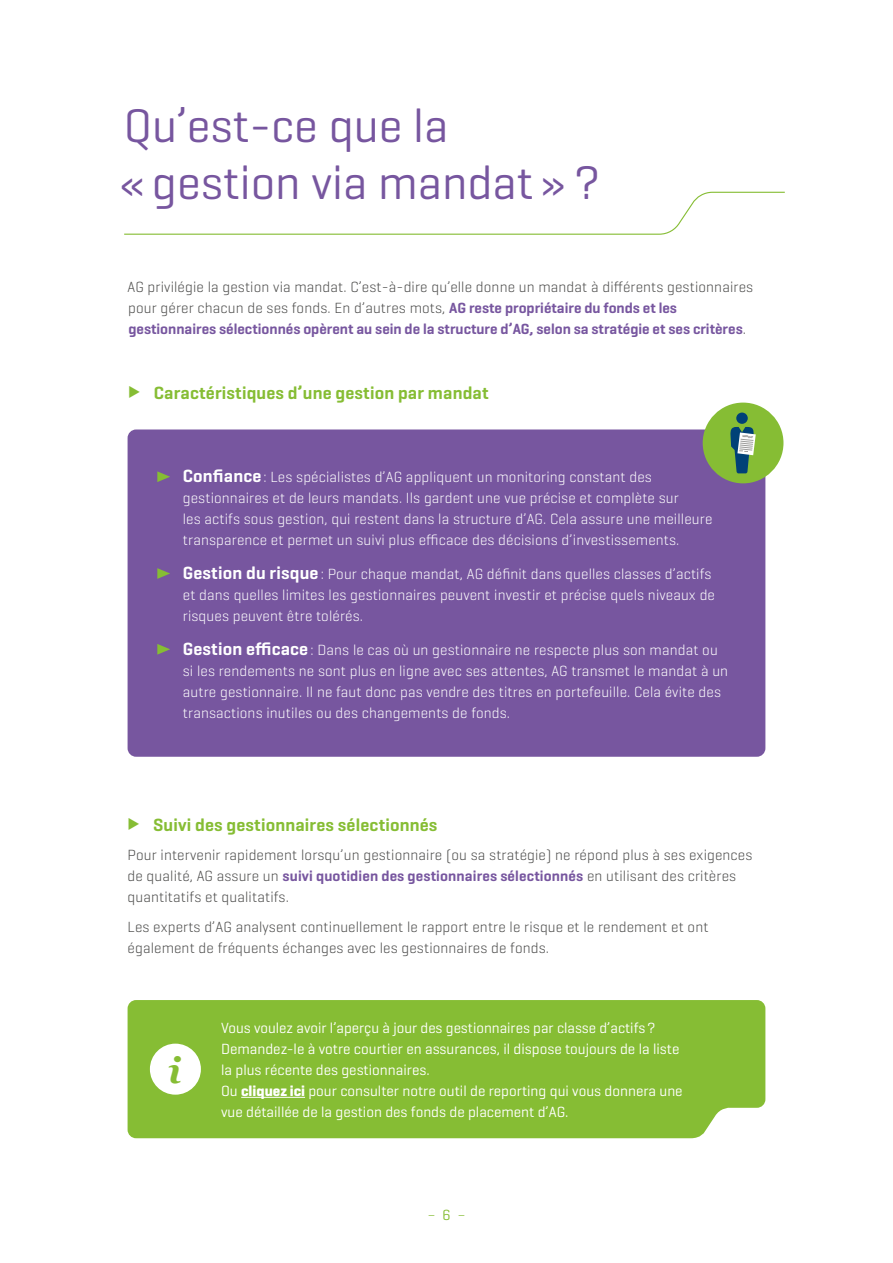
<style>
.page{position:relative;width:893px;height:1263px;background:#fff}
.page>*{position:absolute;margin:0;border:0;box-sizing:border-box;transform-origin:0 0}
.t1{font:48px/57px "Geogrotesque";color:#77569f}
.t2{font:italic 700 36px "Georgia";color:#86bd34}
.t3{font:600 18px "Geogrotesque";letter-spacing:.01em;color:#86bd34}
.t4{font:300 15px/21px "Geogrotesque";letter-spacing:.01em;color:#fff}
.t5{font:300 15px/21px "Geogrotesque";letter-spacing:.01em;color:#4a4a49}
.t6{font:15px/21px "Geogrotesque";color:#fff}
.t7{font:300 15px "Geogrotesque";color:#86bd34}
.t8{font:600 3px "Geogrotesque";color:#706f6f}
.s1{font-weight:600;color:#77569f}
.s2{font-weight:600;font-size:18px}
.s3{font-weight:700}
.s4{font-weight:400}
</style>
<div class="page">
<div style="left:128px;top:1000px;width:637px;height:138px;background:#86bd34"></div>
<hr style="left:241px;top:1097px;width:64px;height:1px;background:#fff">
<div style="left:128px;top:429px;width:637px;height:328px;background:#77569f;border-radius:9px"></div>
<svg style="left:157px;top:471px;width:13px;height:11px"></svg>
<svg style="left:157px;top:568px;width:13px;height:11px"></svg>
<svg style="left:157px;top:644px;width:13px;height:11px"></svg>
<svg style="left:124px;top:191px;width:661px;height:44px"></svg>
<div style="left:150px;top:1044px;width:51px;height:51px;background:#fff;border-radius:50%"></div>
<div style="left:703px;top:403px;width:80px;height:80px;background:#86bd34;border-radius:50%"></div>
<div style="left:736px;top:413px;width:12px;height:11px;background:#004177;border-radius:50%"></div>
<svg style="left:730px;top:427px;width:26px;height:46px"></svg>
<h1 class="t1" style="left:118px;top:96px;width:484px">Qu’est-ce que la «gestion via mandat»?</h1>
<p class="t5" style="left:128px;top:276px;width:627px">AG privilégie la gestion via mandat. C’est-à-dire qu’elle donne un mandat à différents gestionnaires pour gérer chacun de ses fonds. En d’autres mots, <span class="s1">AG reste propriétaire du fonds et les gestionnaires sélectionnés opèrent au sein de la structure d’AG, selon sa stratégie et ses critères</span>.</p>
<p class="t3" style="left:128px;top:381px;width:362px">◆ Caractéristiques d’une gestion par mandat</p>
<p class="t4" style="left:183px;top:466px;width:531px"><span class="s2">Confiance</span>: Les spécialistes d’AG appliquent un monitoring constant des gestionnaires et de leurs mandats. Ils gardent une vue précise et complète sur<br>les actifs sous gestion, qui restent dans la structure d’AG. Cela assure une meilleure transparence et permet un suivi plus efficace des décisions d’investissements.</p>
<p class="t4" style="left:183px;top:563px;width:534px"><span class="s2">Gestion du risque</span>: Pour chaque mandat, AG définit dans quelles classes d’actifs et dans quelles limites les gestionnaires peuvent investir et précise quels niveaux de risques peuvent être tolérés.</p>
<p class="t4" style="left:183px;top:638px;width:547px"><span class="s2">Gestion efficace</span>: Dans le cas où un gestionnaire ne respecte plus son mandat ou si les rendements ne sont plus en ligne avec ses attentes, AG transmet le mandat à un autre gestionnaire. Il ne faut donc pas vendre des titres en portefeuille. Cela évite des transactions inutiles ou des changements de fonds.</p>
<p class="t8" style="left:743px;top:434px;width:12px;rotate:7deg">MANDAT</p>
<p class="t3" style="left:128px;top:813px;width:311px">◆ Suivi des gestionnaires sélectionnés</p>
<p class="t5" style="left:128px;top:844px;width:626px">Pour intervenir rapidement lorsqu’un gestionnaire (ou sa stratégie) ne répond plus à ses exigences de qualité, AG assure un <span class="s1">suivi quotidien des gestionnaires sélectionnés</span> en utilisant des critères quantitatifs et qualitatifs.</p>
<p class="t5" style="left:128px;top:916px;width:582px">Les experts d’AG analysent continuellement le rapport entre le risque et le rendement et ont également de fréquents échanges avec les gestionnaires de fonds.</p>
<h2 class="t2" style="left:168px;top:1043px;width:15px">i</h2>
<p class="t6" style="left:221px;top:1017px;width:463px">Vous voulez avoir l’aperçu à jour des gestionnaires par classe d’actifs?<br>Demandez-le à votre courtier en assurances, il dispose toujours de la liste la plus récente des gestionnaires.<br>Ou <span class="s3">cliquez ici</span> pour consulter notre outil de reporting qui vous donnera une vue détaillée de la gestion des fonds de placement d’AG.</p>
<p class="t7" style="left:427px;top:1206px;width:40px">–<span class="s4">6</span>–</p>
</div>
